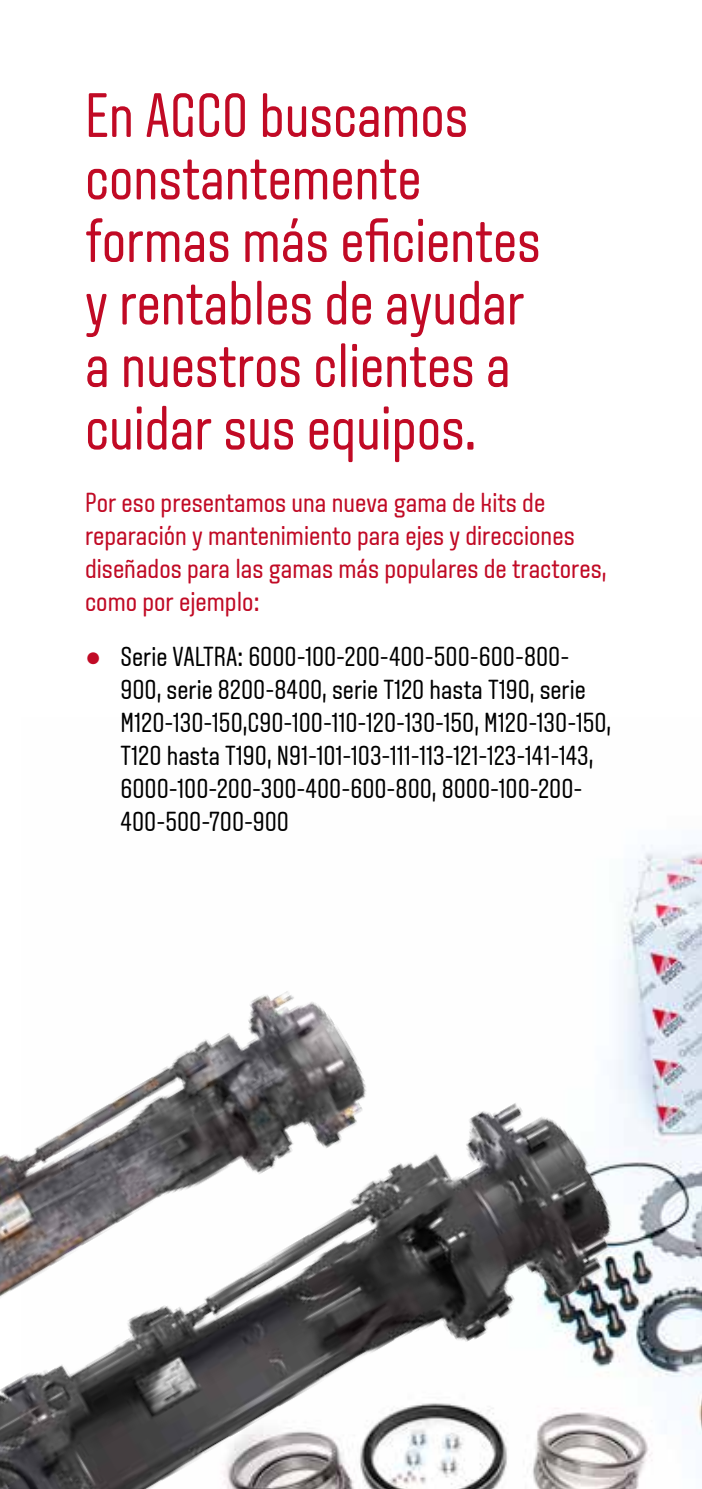
<style>
.page{position:relative;width:702px;height:1489px;background:#fff}
.page>*{position:absolute;margin:0;border:0;box-sizing:border-box;transform-origin:0 0}
.t1{font:62.5px/62.5px "VALTRA Aveny T";color:#c10a25;scale:.94 1}
.t2{font:27.5px/33px "VALTRA Aveny T";color:#000}
.t3{font:27.5px/33px "VALTRA Aveny T";color:#c10a25}
.s1{font-family:"Arial";color:#c10a25}
</style>
<div class="page">
<img style="left:619px;top:845px;width:83px;height:151px">
<img style="left:0;top:996px;width:702px;height:492px">
<h1 class="t1" style="left:85px;top:83px;width:486px">En AGCO buscamos constantemente formas más eficientes y rentables de ayudar a nuestros clientes a cuidar sus equipos.</h1>
<p class="t3" style="left:85px;top:486px;width:523px">Por eso presentamos una nueva gama de kits de reparación y mantenimiento para ejes y direcciones diseñados para las gamas más populares de tractores, como por ejemplo:</p>
<p class="t2" style="left:120px;top:639px;width:492px;text-indent:-35px"><span class="s1">●</span> Serie VALTRA: 6000-100-200-400-500-600-800- 900, serie 8200-8400, serie T120 hasta T190, serie M120-130-150,C90-100-110-120-130-150, M120-130-150, T120 hasta T190, N91-101-103-111-113-121-123-141-143, 6000-100-200-300-400-600-800, 8000-100-200- 400-500-700-900</p>
</div>
